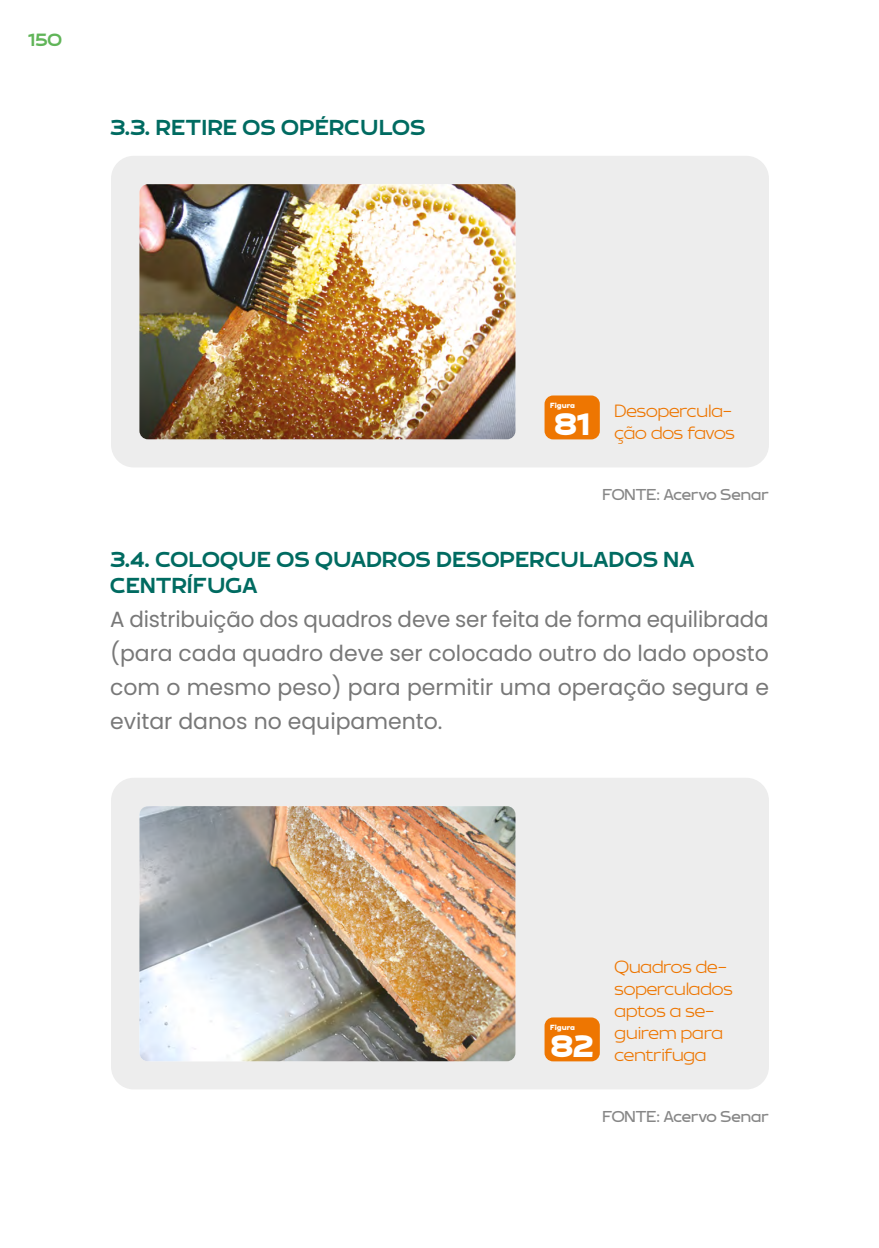
<style>
.page{position:relative;width:879px;height:1248px;background:#fff}
.page>*{position:absolute;margin:0;border:0;box-sizing:border-box;transform-origin:0 0}
.t1{font:900 31.6px "Brinnan";color:#fff}
.t2{font:22px/34px "Poppins";color:#787878;text-align:justify}
.t3{font:700 22px/26.4px "Brinnan";letter-spacing:.02em;color:#006b61}
.t4{font:300 18px/22px "Brinnan";color:#ee7601}
.t5{font:700 18px "Brinnan";color:#61b559}
.t6{font:16px "Brinnan";color:#878787}
.t7{font:900 7.6px "Brinnan";color:#fff}
</style>
<div class="page">
<div style="left:111px;top:156px;width:658px;height:311px;background:#ededed;border-radius:23px"></div>
<img style="left:139px;top:184px;width:376px;height:255px">
<div style="left:544px;top:395px;width:56px;height:44px;background:#ee7601;border-radius:9px"></div>
<div style="left:111px;top:777px;width:658px;height:312px;background:#ededed;border-radius:23px"></div>
<img style="left:139px;top:806px;width:376px;height:255px">
<div style="left:544px;top:1017px;width:56px;height:44px;background:#ee7601;border-radius:9px"></div>
<p class="t5" style="left:28px;top:30px;width:35px">150</p>
<p class="t3" style="left:110px;top:116px;width:317px">3.3. RETIRE OS OPÉRCULOS</p>
<p class="t7" style="left:550px;top:400px;width:26px">Figura</p>
<h1 class="t1" style="left:554px;top:404px;width:37px">81</h1>
<p class="t4" style="left:614px;top:401px;width:122px">Desopercula&shy;ção dos favos</p>
<p class="t6" style="left:602px;top:485px;width:168px">FONTE: Acervo Senar</p>
<p class="t3" style="left:110px;top:548px;width:586px">3.4. COLOQUE OS QUADROS DESOPERCULADOS NA<br>CENTRÍFUGA</p>
<p class="t2" style="left:110px;top:602px;width:660px">A distribuição dos quadros deve ser feita de forma equilibrada (para cada quadro deve ser colocado outro do lado oposto com o mesmo peso) para permitir uma operação segura e evitar danos no equipamento.</p>
<p class="t7" style="left:550px;top:1022px;width:26px">Figura</p>
<h1 class="t1" style="left:551px;top:1026px;width:44px">82</h1>
<p class="t4" style="left:614px;top:956px;width:120px">Quadros de&shy;soperculados aptos a se&shy;guirem para centrifuga</p>
<p class="t6" style="left:602px;top:1107px;width:168px">FONTE: Acervo Senar</p>
</div>
